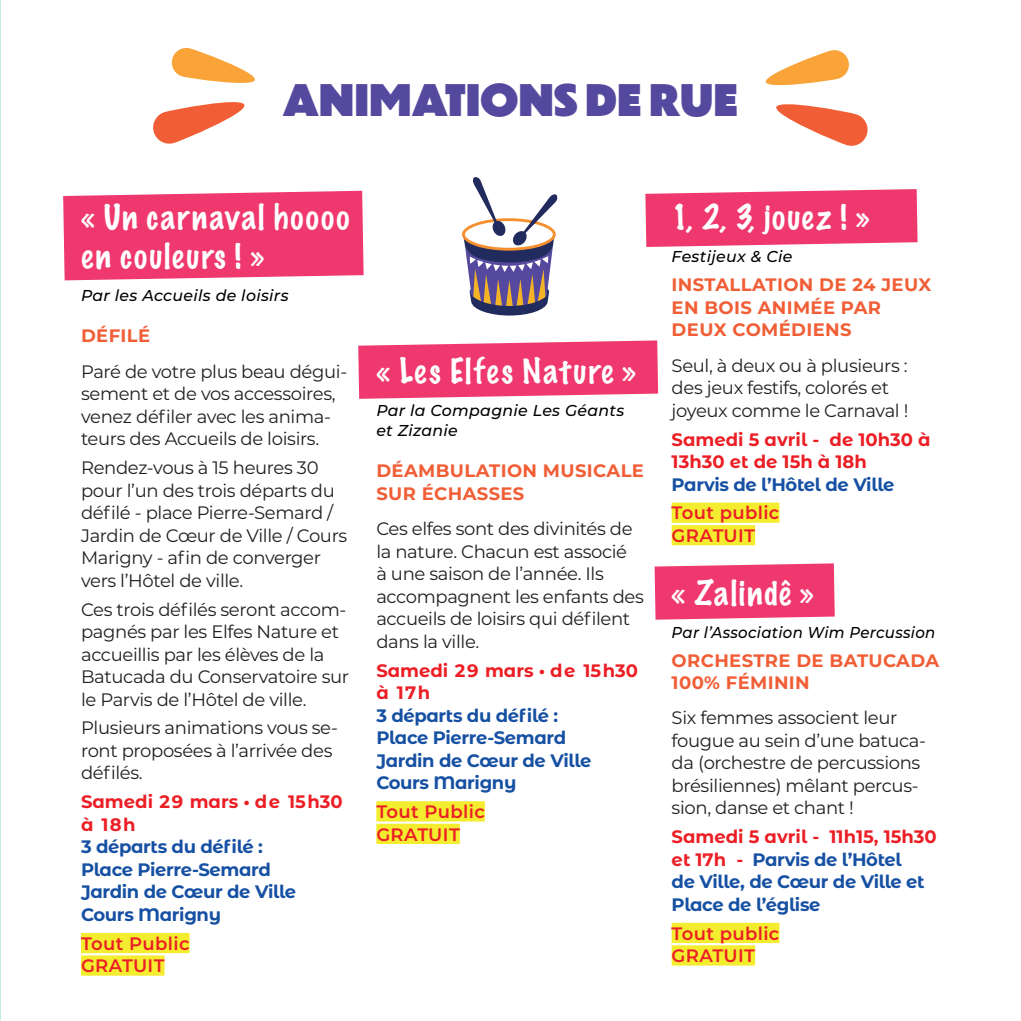
<style>
.page{position:relative;width:1021px;height:1021px;background:#fff}
.page>*{position:absolute;margin:0;border:0;box-sizing:border-box;transform-origin:0 0}
.t1{font:900 42.75px "Dunbar Tall";color:#54499e}
.t2{font:100 31.5px/38.2px "Marker Felt";letter-spacing:.065em;color:#fff}
.t3{font:18px/22.5px "Montserrat";letter-spacing:-.02em;color:#231f20}
.t4{font:700 18px/22.5px "Montserrat Alternates";letter-spacing:-.02em;color:#1650a3}
.t5{font:700 18px/22.5px "Montserrat";letter-spacing:.02em;color:#f15e36}
.t6{font:700 18px/22.5px "Montserrat Alternates";color:#ec1e25}
.t7{font:600 18px/22.5px "Montserrat";letter-spacing:.02em;color:#ec1e25}
.t8{font:italic 500 15.75px/20.2px "Montserrat";letter-spacing:.02em;color:#000}
.t9{font:italic 500 15.75px "Montserrat";letter-spacing:.02em;color:#000;scale:.95 1}
.s1{color:#ec1e25}
</style>
<div class="page">
<svg style="left:171px;top:48px;width:84px;height:35px"></svg>
<svg style="left:153px;top:102px;width:92px;height:42px"></svg>
<svg style="left:765px;top:50px;width:84px;height:36px"></svg>
<svg style="left:776px;top:104px;width:92px;height:42px"></svg>
<svg style="left:63px;top:191px;width:300px;height:89px;background:#f04576"></svg>
<svg style="left:358px;top:340px;width:300px;height:59px;background:#f04d7c"></svg>
<svg style="left:645px;top:189px;width:272px;height:58px;background:#f04979"></svg>
<svg style="left:654px;top:563px;width:180px;height:56px;background:#ef4475"></svg>
<div style="left:81px;top:932px;width:108px;height:21px;background:#f4ed2f"></div>
<div style="left:81px;top:955px;width:83px;height:20px;background:#f4ed2f"></div>
<div style="left:376px;top:801px;width:109px;height:20px;background:#f4ed2f"></div>
<div style="left:376px;top:823px;width:84px;height:21px;background:#f4ed2f"></div>
<div style="left:671px;top:502px;width:108px;height:21px;background:#f4ed2f"></div>
<div style="left:671px;top:525px;width:84px;height:20px;background:#f4ed2f"></div>
<div style="left:671px;top:922px;width:108px;height:21px;background:#f4ed2f"></div>
<div style="left:671px;top:945px;width:84px;height:20px;background:#f4ed2f"></div>
<svg style="left:462px;top:177px;width:96px;height:138px"></svg>
<h1 class="t1" style="left:283px;top:68px;width:457px">ANIMATIONS DE RUE</h1>
<h2 class="t2" style="left:81px;top:198px;width:270px">« Un carnaval hoooo en couleurs ! »</h2>
<p class="t8" style="left:81px;top:284px;width:209px">Par les Accueils de loisirs</p>
<p class="t5" style="left:81px;top:324px;width:71px">DÉFILÉ</p>
<p class="t3" style="left:81px;top:359px;width:268px">Paré de votre plus beau dégui&shy;sement et de vos accessoires, venez défiler avec les anima&shy;teurs des Accueils de loisirs.</p>
<p class="t3" style="left:81px;top:456px;width:268px">Rendez-vous à 15 heures 30 pour l’un des trois départs du défilé - place Pierre-Semard /<br>Jardin de Cœur de Ville / Cours<br>Marigny - afin de converger vers l’Hôtel de ville.</p>
<p class="t3" style="left:81px;top:597px;width:269px">Ces trois défilés seront accom&shy;pagnés par les Elfes Nature et accueillis par les élèves de la<br>Batucada du Conservatoire sur le Parvis de l’Hôtel de ville.</p>
<p class="t3" style="left:81px;top:716px;width:258px">Plusieurs animations vous se&shy;ront proposées à l’arrivée des défilés.</p>
<p class="t6" style="left:81px;top:789px;width:263px">Samedi 29 mars • de 15h30 à 18h</p>
<p class="t4" style="left:81px;top:834px;width:217px">3 départs du défilé :<br>Place Pierre-Semard<br>Jardin de Cœur de Ville<br>Cours Marigny</p>
<p class="t7" style="left:81px;top:931px;width:110px">Tout Public<br>GRATUIT</p>
<h2 class="t2" style="left:376px;top:351px;width:261px">« Les Elfes Nature »</h2>
<p class="t8" style="left:376px;top:399px;width:249px">Par la Compagnie Les Géants et Zizanie</p>
<p class="t5" style="left:376px;top:459px;width:269px">DÉAMBULATION MUSICALE<br>SUR ÉCHASSES</p>
<p class="t3" style="left:376px;top:517px;width:269px">Ces elfes sont des divinités de la nature. Chacun est associé<br>à une saison de l’année. Ils accompagnent les enfants des accueils de loisirs qui défilent dans la ville.</p>
<p class="t6" style="left:376px;top:658px;width:263px">Samedi 29 mars • de 15h30 à 17h</p>
<p class="t4" style="left:376px;top:703px;width:217px">3 départs du défilé :<br>Place Pierre-Semard<br>Jardin de Cœur de Ville<br>Cours Marigny</p>
<p class="t7" style="left:376px;top:799px;width:110px">Tout Public<br>GRATUIT</p>
<h2 class="t2" style="left:671px;top:198px;width:199px">1, 2, 3, jouez ! »</h2>
<p class="t8" style="left:671px;top:246px;width:122px">Festijeux &amp; Cie</p>
<p class="t5" style="left:671px;top:273px;width:261px">INSTALLATION DE 24 JEUX<br>EN BOIS ANIMÉE PAR<br>DEUX COMÉDIENS</p>
<p class="t3" style="left:671px;top:353px;width:238px">Seul, à deux ou à plusieurs : des jeux festifs, colorés et joyeux comme le Carnaval !</p>
<p class="t6" style="left:671px;top:427px;width:260px">Samedi 5 avril - de 10h30 à<br>13h30 et de 15h à 18h</p>
<p class="t4" style="left:671px;top:472px;width:224px">Parvis de l’Hôtel de Ville</p>
<p class="t7" style="left:671px;top:501px;width:109px">Tout public<br>GRATUIT</p>
<h2 class="t2" style="left:671px;top:573px;width:143px">« Zalindê »</h2>
<p class="t9" style="left:671px;top:621px;width:279px">Par l’Association Wim Percussion</p>
<p class="t5" style="left:671px;top:648px;width:269px">ORCHESTRE DE BATUCADA<br>100% FÉMININ</p>
<p class="t3" style="left:671px;top:706px;width:256px">Six femmes associent leur fougue au sein d’une batuca&shy;da (orchestre de percussions brésiliennes) mêlant percus&shy;sion, danse et chant !</p>
<p class="t4" style="left:671px;top:824px;width:267px"><span class="s1">Samedi 5 avril - 11h15, 15h30 et 17h -</span> Parvis de l’Hôtel<br>de Ville, de Cœur de Ville et<br>Place de l’église</p>
<p class="t7" style="left:671px;top:921px;width:109px">Tout public<br>GRATUIT</p>
</div>
